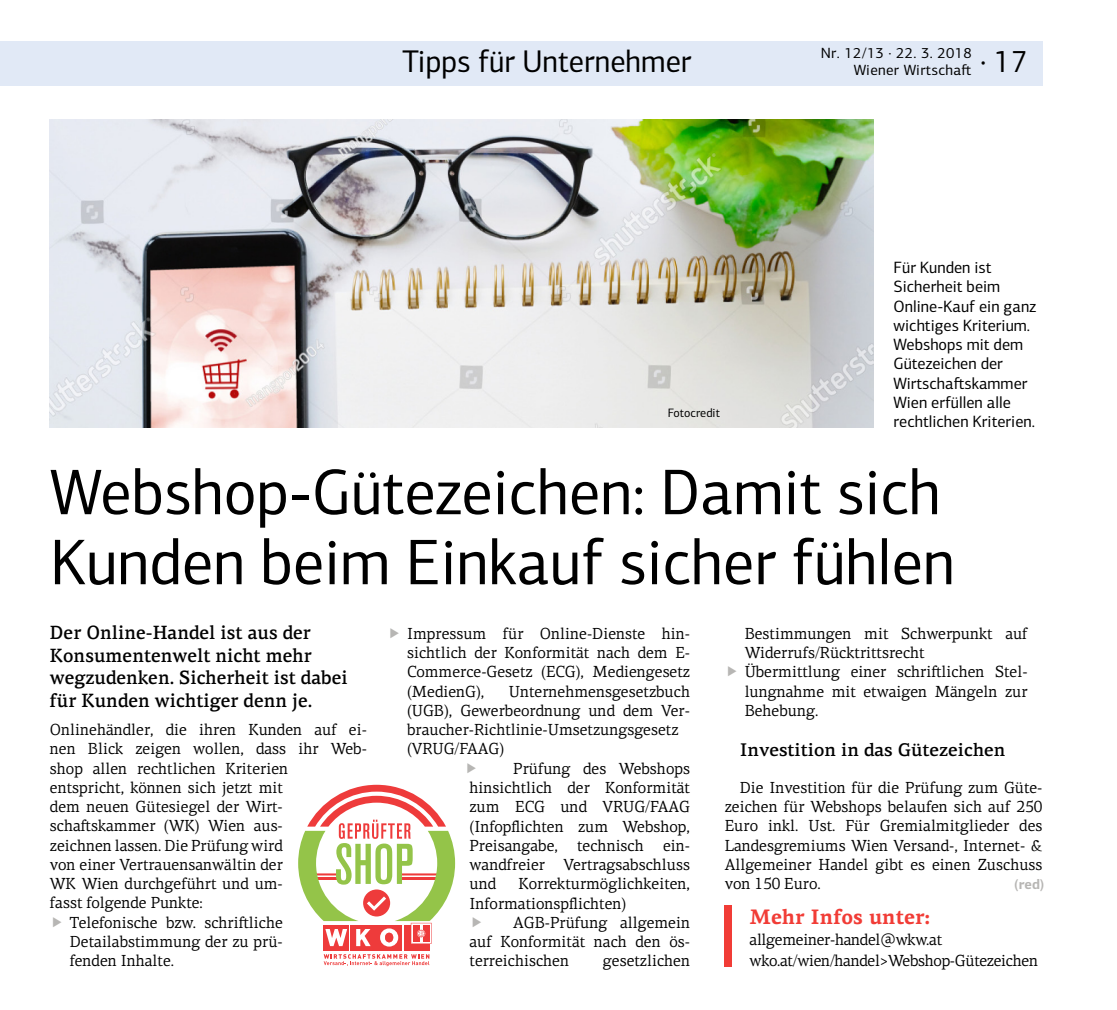
<style>
.page{position:relative;width:1117px;height:1010px;background:#fff}
.page>*{position:absolute;margin:0;border:0;box-sizing:border-box;transform-origin:0 0}
.t1{font:64.75px/70px "PF Centro Sans Pro";color:#000;scale:.96 1}
.t2{font:31.5px "PF Centro Sans Pro";color:#000;scale:.96 1}
.t3{font:700 21px "PF Centro Serif Pro";color:#f13c36;scale:.96 1}
.t4{font:500 19.25px/22.8px "PF Centro Serif Pro";color:#000;scale:.96 1}
.t5{font:500 18.38px "PF Centro Serif Pro";color:#000}
.t6{font:16.45px/19.2px "PF Centro Sans Pro";color:#000}
.t7{font:16.1px/19.2px "PF Centro Serif Pro";color:#000;text-align:justify;scale:.96 1}
.t8{font:16.1px/21px "PF Centro Serif Pro";letter-spacing:-.02em;color:#000;scale:.96 1}
.t9{font:14.88px/16.6px "PF Centro Sans Pro";letter-spacing:.02em;color:#000;text-align:right}
.t10{font:700 14px "PF Centro Sans Pro";color:#b7b6b4}
.t11{font:12.25px "PF Centro Sans Pro";color:#000}
</style>
<div class="page">
<div style="left:0;top:41px;width:1042px;height:44px;background:#e1e9f6"></div>
<img style="left:50px;top:119px;width:823px;height:308px">
<div style="left:376px;top:925px;width:25px;height:25px;background:#ee3b3b"></div>
<div style="left:350px;top:925px;width:25px;height:25px;background:#ee3b3b"></div>
<div style="left:323px;top:925px;width:26px;height:25px;background:#ee3b3b"></div>
<div style="left:404px;top:925px;width:25px;height:25px;background:#ee3b3b"></div>
<svg style="left:298px;top:785px;width:157px;height:161px"></svg>
<svg style="left:323px;top:954px;width:106px;height:12px"></svg>
<div style="left:724px;top:905px;width:8px;height:61px;background:#f13c36"></div>
<h2 class="t2" style="left:402px;top:42px;width:303px">Tipps für Unternehmer</h2>
<p class="t11" style="left:667px;top:405px;width:54px">Fotocredit</p>
<p class="t9" style="left:820px;top:45px;width:152px">Nr. 12/13 · 22. 3. 2018<br>Wiener Wirtschaft</p>
<h2 class="t2" style="left:980px;top:42px;width:51px">· 17</h2>
<p class="t6" style="left:893px;top:258px;width:144px">Für Kunden ist<br>Sicherheit beim<br>Online-Kauf ein ganz wichtiges Kriterium.<br>Webshops mit dem<br>Gütezeichen der<br>Wirtschaftskammer<br>Wien erfüllen alle rechtlichen Kriterien.</p>
<h1 class="t1" style="left:50px;top:457px;width:943px">Webshop-Gütezeichen: Damit sich<br>Kunden beim Einkauf sicher fühlen</h1>
<p class="t4" style="left:50px;top:621px;width:311px">Der Online-Handel ist aus der<br>Konsumentenwelt nicht mehr wegzudenken. Sicherheit ist dabei für Kunden wichtiger denn je.</p>
<p class="t7" style="left:50px;top:720px;width:331px">Onlinehändler, die ihren Kunden auf ei-</p>
<p class="t7" style="left:50px;top:739px;width:331px">nen Blick zeigen wollen, dass ihr Web-</p>
<p class="t7" style="left:50px;top:758px;width:249px">shop allen rechtlichen Kriterien</p>
<p class="t7" style="left:50px;top:778px;width:244px">entspricht, können sich jetzt mit</p>
<p class="t7" style="left:50px;top:797px;width:244px">dem neuen Gütesiegel der Wirt-</p>
<p class="t7" style="left:50px;top:816px;width:244px">schaftskammer (WK) Wien aus-</p>
<p class="t7" style="left:50px;top:835px;width:244px">zeichnen lassen. Die Prüfung wird</p>
<p class="t7" style="left:50px;top:855px;width:244px">von einer Vertrauensanwältin der</p>
<p class="t7" style="left:50px;top:874px;width:244px">WK Wien durchgeführt und um-</p>
<p class="t7" style="left:50px;top:893px;width:161px">fasst folgende Punkte:</p>
<p class="t7" style="left:70px;top:912px;width:223px">Telefonische bzw. schriftliche</p>
<p class="t7" style="left:70px;top:932px;width:223px">Detailabstimmung der zu prü-</p>
<p class="t7" style="left:70px;top:951px;width:110px">fenden Inhalte.</p>
<p class="t7" style="left:407px;top:624px;width:296px">Impressum für Online-Dienste hin&shy;sichtlich der Konformität nach dem E-Commerce-Gesetz (ECG), Mediengesetz (MedienG),</p>
<p class="t7" style="left:509px;top:681px;width:190px">Unternehmensgesetzbuch</p>
<p class="t7" style="left:407px;top:701px;width:296px">(UGB), Gewerbeordnung und dem Ver-</p>
<p class="t7" style="left:407px;top:720px;width:284px">braucher-Richtlinie-Umsetzungsgesetz</p>
<p class="t7" style="left:407px;top:739px;width:103px">(VRUG/FAAG)</p>
<p class="t7" style="left:513px;top:758px;width:185px">Prüfung des Webshops</p>
<p class="t7" style="left:469px;top:778px;width:231px">hinsichtlich der Konformität</p>
<p class="t7" style="left:469px;top:797px;width:231px">zum ECG und VRUG/FAAG</p>
<p class="t7" style="left:469px;top:816px;width:231px">(Infopflichten zum Webshop,</p>
<p class="t7" style="left:469px;top:836px;width:231px">Preisangabe, technisch ein-</p>
<p class="t7" style="left:469px;top:855px;width:231px">wandfreier Vertragsabschluss</p>
<p class="t7" style="left:469px;top:874px;width:29px">und</p>
<p class="t7" style="left:469px;top:874px;width:231px;text-indent:49px">Korrekturmöglichkeiten,<br>Informationspflichten)</p>
<p class="t7" style="left:469px;top:913px;width:231px;text-indent:44px">AGB-Prüfung allgemein auf Konformität nach den ös&shy;terreichischen</p>
<p class="t7" style="left:603px;top:951px;width:92px">gesetzlichen</p>
<p class="t7" style="left:744px;top:624px;width:296px;text-align:left">Bestimmungen mit Schwerpunkt auf<br>Widerrufs/Rücktrittsrecht<br>Übermittlung einer schriftlichen Stel&shy;lungnahme mit etwaigen Mängeln zur<br>Behebung.</p>
<p class="t5" style="left:739px;top:739px;width:267px">Investition in das Gütezeichen</p>
<p class="t7" style="left:724px;top:778px;width:332px;text-indent:15px">Die Investition für die Prüfung zum Güte&shy;zeichen für Webshops belaufen sich auf 250<br>Euro inkl. Ust. Für Gremialmitglieder des Landesgremiums Wien Versand-, Internet- &amp; Allgemeiner Handel gibt es einen Zuschuss von 150 Euro.</p>
<h3 class="t3" style="left:749px;top:904px;width:190px">Mehr Infos unter:</h3>
<p class="t8" style="left:749px;top:929px;width:302px">allgemeiner-handel@wkw.at wko.at/wien/handel&gt;Webshop-Gütezeichen</p>
<p class="t10" style="left:1014px;top:875px;width:32px">(red)</p>
</div>
